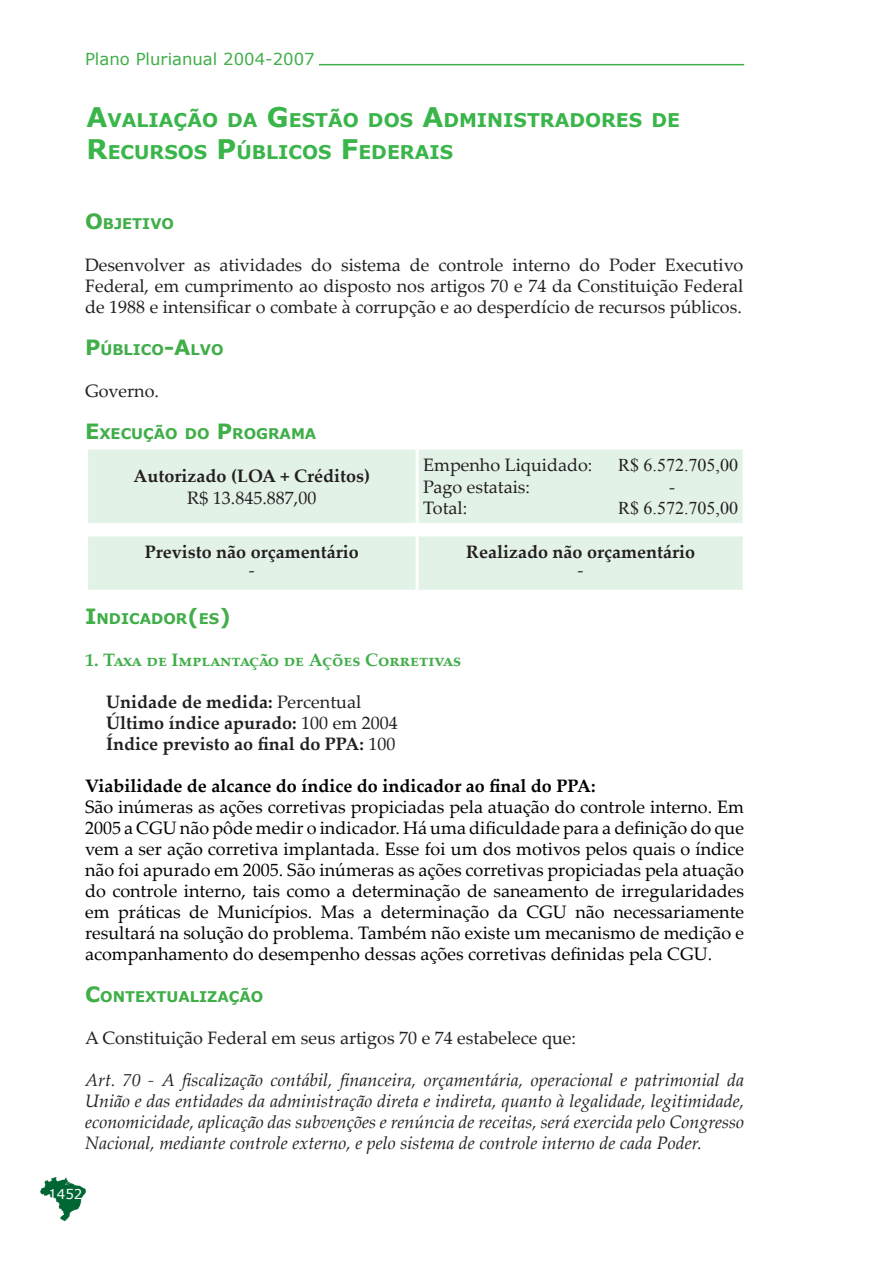
<style>
.page{position:relative;width:893px;height:1263px;background:#fff}
.page>*{position:absolute;margin:0;border:0;box-sizing:border-box;transform-origin:0 0}
.t1{font:700 18.9px/32.4px "Verdana";color:#3ab54a}
.t2{font:18px/21px "Palatino Linotype";color:#000;text-align:justify}
.t3{font:18px/21px "Palatino Linotype";color:#231f20;text-align:justify}
.t4{font:italic 18px/21px "Palatino Linotype";color:#231f20;text-align:justify}
.t5{font:700 18px "Palatino Linotype";color:#231f20}
.t6{font:700 18px "Palatino Linotype";color:#000}
.t7{font:700 18px "Palatino Linotype";color:#40ae49}
.t8{font:18px "Times New Roman";color:#231f20}
.t9{font:16.5px "Verdana";color:#40ae49}
.t10{font:700 14.7px "Verdana";color:#40ae49}
.t11{font:13.5px "Verdana";color:#fff}
.s1{font-size:27px}
.s2{font-size:21px}
.s3{font-weight:400}
</style>
<div class="page">
<hr style="left:319px;top:64px;width:425px;height:1px;background:#40ae49">
<img style="left:40px;top:1178px;width:45px;height:43px">
<div style="left:88px;top:450px;width:655px;height:140px;background:#e3f2e7"></div>
<hr style="left:416px;top:450px;width:3px;height:73px;background:#fff">
<hr style="left:85px;top:523px;width:332px;height:3px;background:#fff">
<hr style="left:417px;top:523px;width:183px;height:3px;background:#fff">
<hr style="left:600px;top:523px;width:146px;height:3px;background:#fff">
<svg style="left:88px;top:526px;width:655px;height:7px"></svg>
<hr style="left:85px;top:533px;width:332px;height:3px;background:#fff">
<hr style="left:417px;top:533px;width:183px;height:3px;background:#fff">
<hr style="left:416px;top:536px;width:3px;height:54px;background:#fff">
<hr style="left:600px;top:533px;width:146px;height:3px;background:#fff">
<p class="t9" style="left:85px;top:49px;width:231px">Plano Plurianual 2004-2007</p>
<p class="t1" style="left:87px;top:103px;width:595px"><span class="s1">A</span>VALIAÇÃO DA <span class="s1">G</span> ESTÃO DOS <span class="s1">A</span>DMINISTRADORES DE<br><span class="s1">R</span>ECURSOS <span class="s1">P</span>ÚBLICOS <span class="s1">F</span>EDERAIS</p>
<p class="t10" style="left:85px;top:214px;width:91px"><span class="s2">O</span>BJETIVO</p>
<p class="t3" style="left:85px;top:253px;width:660px">Desenvolver as atividades do sistema de controle interno do Poder Executivo Federal, em cumprimento ao disposto nos artigos 70 e 74 da Constituição Federal de 1988 e intensificar o combate à corrupção e ao desperdício de recursos públicos.</p>
<p class="t10" style="left:85px;top:340px;width:140px"><span class="s2">P</span> ÚBLICO<span class="s2">-A</span>LVO</p>
<p class="t3" style="left:85px;top:379px;width:75px">Governo.</p>
<p class="t10" style="left:85px;top:424px;width:232px"><span class="s2">E</span>XECUÇÃO DO <span class="s2">P</span> ROGRAMA</p>
<p class="t5" style="left:134px;top:463px;width:238px">Autorizado (LOA + Créditos)</p>
<p class="t3" style="left:187px;top:486px;width:131px">R$ 13.845.887,00</p>
<p class="t5" style="left:145px;top:539px;width:215px">Previsto não orçamentário</p>
<p class="t3" style="left:249px;top:559px;width:7px">-</p>
<p class="t3" style="left:423px;top:454px;width:171px">Empenho Liquidado:</p>
<p class="t3" style="left:423px;top:475px;width:108px">Pago estatais:</p>
<p class="t3" style="left:423px;top:497px;width:46px">Total:</p>
<p class="t8" style="left:618px;top:453px;width:122px">R$ 6.572.705,00</p>
<p class="t3" style="left:669px;top:475px;width:7px">-</p>
<p class="t8" style="left:618px;top:496px;width:122px">R$ 6.572.705,00</p>
<p class="t5" style="left:466px;top:539px;width:230px">Realizado não orçamentário</p>
<p class="t3" style="left:578px;top:559px;width:7px">-</p>
<p class="t10" style="left:85px;top:610px;width:47px"><span class="s2">I</span>NDICA</p>
<p class="t10" style="left:151px;top:610px;width:81px">DOR<span class="s2">(</span>ES<span class="s2">)</span></p>
<p class="t7" style="left:85px;top:647px;width:378px">1. Taxa de Implantação de Ações Corretivas</p>
<p class="t5" style="left:106px;top:689px;width:257px">Unidade de medida: <span class="s3">Percentual</span></p>
<p class="t5" style="left:106px;top:710px;width:293px">Último índice apurado: <span class="s3">100 em 2004</span></p>
<p class="t5" style="left:106px;top:731px;width:291px">Índice previsto ao final do PPA: <span class="s3">100</span></p>
<p class="t6" style="left:85px;top:773px;width:512px">Viabilidade de alcance do índice do indicador ao final do PPA:</p>
<p class="t2" style="left:85px;top:796px;width:661px">São inúmeras as ações corretivas propiciadas pela atuação do controle interno. Em 2005 a CGU não pôde medir o indicador. Há uma dificuldade para a definição do que vem a ser ação corretiva implantada. Esse foi um dos motivos pelos quais o índice não foi apurado em 2005. São inúmeras as ações corretivas propiciadas pela atuação do controle interno, tais como a determinação de saneamento de irregularidades em práticas de Municípios. Mas a determinação da CGU não necessariamente resultará na solução do problema. Também não existe um mecanismo de medição e acompanhamento do desempenho dessas ações corretivas definidas pela CGU.</p>
<p class="t10" style="left:85px;top:988px;width:180px"><span class="s2">C</span>ONTEXTUALIZAÇÃO</p>
<p class="t3" style="left:85px;top:1027px;width:492px">A Constituição Federal em seus artigos 70 e 74 estabelece que:</p>
<p class="t4" style="left:85px;top:1069px;width:661px">Art. 70 - A fiscalização contábil, financeira, orçamentária, operacional e patrimonial da União e das entidades da administração direta e indireta, quanto à legalidade, legitimidade, economicidade, aplicação das subvenções e renúncia de receitas, será exercida pelo Congresso Nacional, mediante controle externo, e pelo sistema de controle interno de cada Poder.</p>
<p class="t11" style="left:49px;top:1185px;width:35px">1452</p>
</div>
